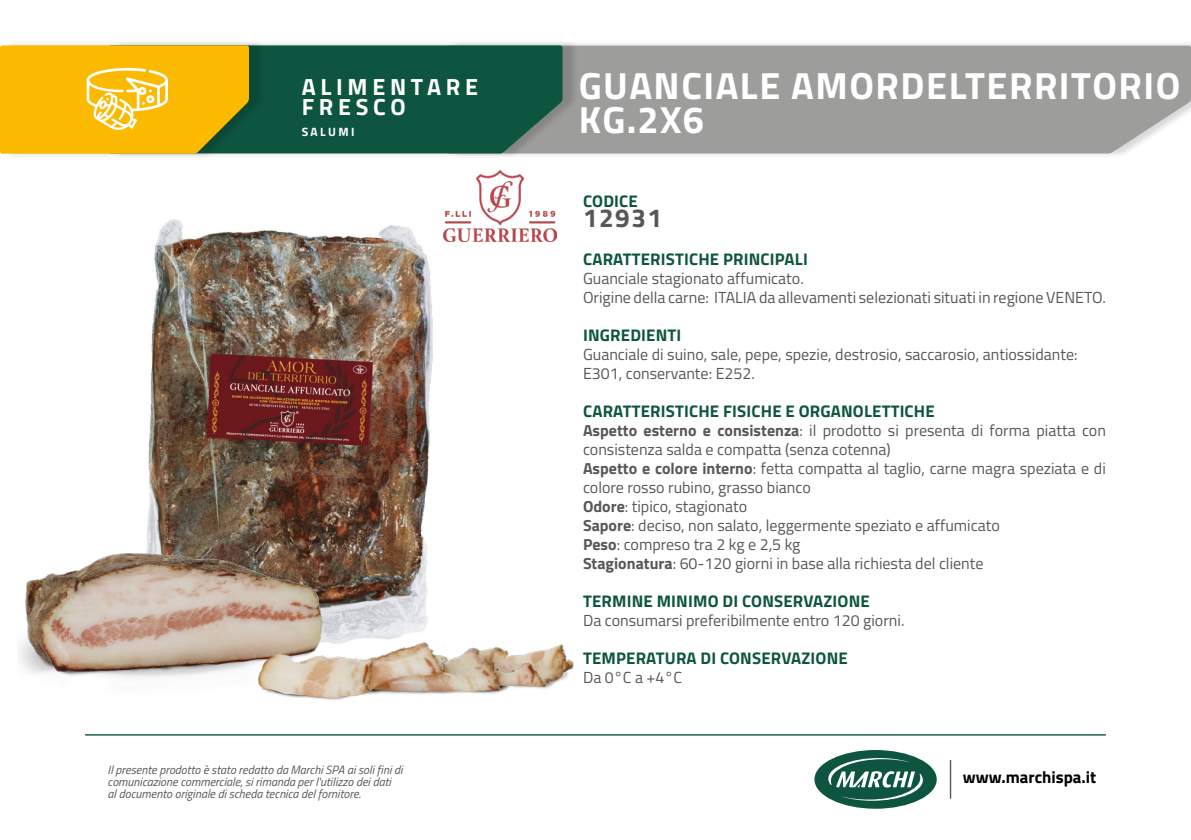
<style>
.page{position:relative;width:1191px;height:840px;background:#fff}
.page>*{position:absolute;margin:0;border:0;box-sizing:border-box;transform-origin:0 0}
.t1{font:700 37.8px/34.2px "Titillium Web";letter-spacing:.04em;color:#fff}
.t2{font:700 26px "Titillium Web";letter-spacing:.06em;color:#575756}
.t3{font:700 23.4px "Titillium Web";letter-spacing:.2em;color:#fff}
.t4{font:700 16.8px "Titillium Web";letter-spacing:.01em;color:#0e5540}
.t5{font:700 16.8px "Titillium Web";color:#000}
.t6{font:16px/19px "Titillium Web";color:#575756}
.t7{font:italic 12px/12px "Titillium Web";color:#575756}
.t8{font:700 12px "Titillium Web";letter-spacing:.2em;color:#fff}
.s1{font-weight:700}
</style>
<div class="page">
<hr style="left:949px;top:759px;width:2px;height:39px;background:#575756">
<div style="left:814px;top:749px;width:122px;height:59px;background:#0e5540;border-radius:50%"></div>
<svg style="left:828px;top:757px;width:95px;height:43px"></svg>
<hr style="left:85px;top:733px;width:1021px;height:2px;background:#0e5540">
<div style="left:450px;top:40px;width:741px;height:119px;background:#000;opacity:.15"></div>
<div style="left:578px;top:46px;width:613px;height:107px;background:#9d9d9c"></div>
<div style="left:113px;top:40px;width:465px;height:119px;background:#000;opacity:.15"></div>
<div style="left:265px;top:45px;width:297px;height:108px;background:#0e5540"></div>
<div style="left:5px;top:40px;width:260px;height:119px;background:#000;opacity:.15"></div>
<svg style="left:0;top:45px;width:249px;height:109px;background:#efb812"></svg>
<img style="left:148px;top:219px;width:285px;height:232px">
<img style="left:443px;top:170px;width:113px;height:71px">
<img style="left:19px;top:451px;width:555px;height:249px">
<p class="t3" style="left:302px;top:69px;width:178px">ALIMENTARE</p>
<p class="t3" style="left:302px;top:88px;width:105px">FRESCO</p>
<p class="t8" style="left:302px;top:122px;width:54px">SALUMI</p>
<p class="t7" style="left:108px;top:762px;width:296px">Il presente prodotto è stato redatto da Marchi SPA ai soli fini di comunicazione commerciale, si rimanda per l'utilizzo dei dati<br>al documento originale di scheda tecnica del fornitore.</p>
<p class="t1" style="left:578px;top:66px;width:603px">GUANCIALE AMORDELTERRITORIO<br>KG.2X6</p>
<p class="t4" style="left:583px;top:188px;width:56px">CODICE</p>
<p class="t2" style="left:583px;top:198px;width:81px">12931</p>
<p class="t4" style="left:583px;top:246px;width:226px">CARATTERISTICHE PRINCIPALI</p>
<p class="t6" style="left:583px;top:268px;width:222px">Guanciale stagionato affumicato.</p>
<p class="t6" style="left:583px;top:287px;width:524px">Origine della carne: ITALIA da allevamenti selezionati situati in regione VENETO.</p>
<p class="t4" style="left:583px;top:322px;width:100px">INGREDIENTI</p>
<p class="t6" style="left:583px;top:344px;width:496px">Guanciale di suino, sale, pepe, spezie, destrosio, saccarosio, antiossidante:<br>E301, conservante: E252.</p>
<p class="t4" style="left:583px;top:398px;width:353px">CARATTERISTICHE FISICHE E ORGANOLETTICHE</p>
<p class="t6" style="left:583px;top:420px;width:524px"><span class="s1">Aspetto esterno e consistenza</span>: il prodotto si presenta di forma piatta con consistenza salda e compatta (senza cotenna)</p>
<p class="t6" style="left:583px;top:458px;width:524px"><span class="s1">Aspetto e colore interno</span>: fetta compatta al taglio, carne magra speziata e di colore rosso rubino, grasso bianco</p>
<p class="t6" style="left:583px;top:496px;width:166px"><span class="s1">Odore</span>: tipico, stagionato</p>
<p class="t6" style="left:583px;top:515px;width:418px"><span class="s1">Sapore</span>: deciso, non salato, leggermente speziato e affumicato</p>
<p class="t6" style="left:583px;top:534px;width:219px"><span class="s1">Peso</span>: compreso tra 2 kg e 2,5 kg</p>
<p class="t6" style="left:583px;top:553px;width:402px"><span class="s1">Stagionatura</span>: 60-120 giorni in base alla richiesta del cliente</p>
<p class="t4" style="left:583px;top:588px;width:288px">TERMINE MINIMO DI CONSERVAZIONE</p>
<p class="t6" style="left:583px;top:610px;width:323px">Da consumarsi preferibilmente entro 120 giorni.</p>
<p class="t4" style="left:583px;top:645px;width:266px">TEMPERATURA DI CONSERVAZIONE</p>
<p class="t6" style="left:583px;top:667px;width:101px">Da 0°C a +4°C</p>
<p class="t5" style="left:963px;top:764px;width:135px">www.marchispa.it</p>
</div>
